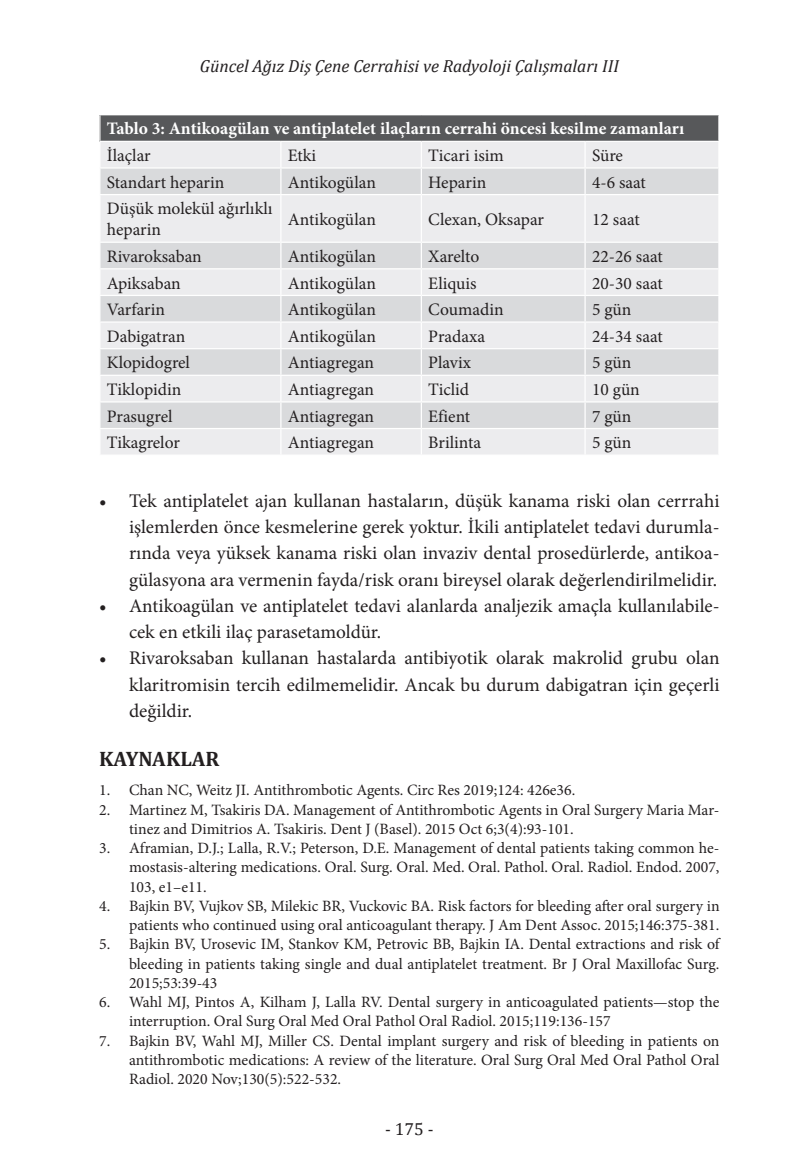
<style>
.page{position:relative;width:794px;height:1166px;background:#fff}
.page>*{position:absolute;margin:0;border:0;box-sizing:border-box;transform-origin:0 0}
.baslık_1{font:700 21px "Cambria";color:#231f20}
.t1{font:19.25px/26.2px "Minion Pro";color:#231f20;text-align:justify}
.tabloyazi{font:17.5px/21px "Minion Pro";color:#231f20}
.tabloyazibold{font:700 17.5px "Minion Pro";color:#fff}
.t2{font:italic 17.5px "Cambria";color:#231f20}
.t3{font:17.5px "Cambria";color:#231f20}
.kaynaklar{font:15.75px/19.2px "Minion Pro";color:#231f20;text-align:justify}
</style>
<div class="page">
<div style="left:100px;top:115px;width:619px;height:26px;background:#57585a"></div>
<div style="left:101px;top:142px;width:617px;height:312px;background:#ececee"></div>
<svg style="left:100px;top:169px;width:618px;height:259px;background:#e2e3e5"></svg>
<hr style="left:99px;top:167px;width:182px;height:2px;background:#fff">
<hr style="left:281px;top:167px;width:140px;height:2px;background:#fff">
<svg style="left:280px;top:142px;width:1px;height:52px"></svg>
<hr style="left:421px;top:167px;width:164px;height:2px;background:#fff">
<svg style="left:421px;top:142px;width:1px;height:52px"></svg>
<hr style="left:585px;top:167px;width:134px;height:2px;background:#fff">
<svg style="left:584px;top:142px;width:1px;height:52px"></svg>
<hr style="left:99px;top:194px;width:182px;height:1px;background:#fff">
<hr style="left:281px;top:194px;width:140px;height:1px;background:#fff">
<hr style="left:280px;top:195px;width:1px;height:47px;background:#fff">
<hr style="left:421px;top:194px;width:164px;height:1px;background:#fff">
<hr style="left:421px;top:195px;width:1px;height:47px;background:#fff">
<hr style="left:585px;top:194px;width:134px;height:1px;background:#fff">
<hr style="left:584px;top:195px;width:1px;height:47px;background:#fff">
<hr style="left:99px;top:242px;width:182px;height:1px;background:#fff">
<hr style="left:281px;top:242px;width:140px;height:1px;background:#fff">
<hr style="left:421px;top:242px;width:164px;height:1px;background:#fff">
<hr style="left:585px;top:242px;width:134px;height:1px;background:#fff">
<hr style="left:99px;top:268px;width:182px;height:1px;background:#fff">
<hr style="left:281px;top:268px;width:140px;height:1px;background:#fff">
<hr style="left:421px;top:268px;width:164px;height:1px;background:#fff">
<hr style="left:585px;top:268px;width:134px;height:1px;background:#fff">
<hr style="left:99px;top:295px;width:182px;height:1px;background:#fff">
<hr style="left:281px;top:295px;width:140px;height:1px;background:#fff">
<hr style="left:421px;top:295px;width:164px;height:1px;background:#fff">
<hr style="left:585px;top:295px;width:134px;height:1px;background:#fff">
<hr style="left:99px;top:321px;width:182px;height:2px;background:#fff">
<hr style="left:281px;top:321px;width:140px;height:2px;background:#fff">
<hr style="left:421px;top:321px;width:164px;height:2px;background:#fff">
<hr style="left:585px;top:321px;width:134px;height:2px;background:#fff">
<hr style="left:99px;top:348px;width:182px;height:1px;background:#fff">
<hr style="left:281px;top:348px;width:140px;height:1px;background:#fff">
<hr style="left:421px;top:348px;width:164px;height:1px;background:#fff">
<hr style="left:585px;top:348px;width:134px;height:1px;background:#fff">
<hr style="left:99px;top:375px;width:182px;height:1px;background:#fff">
<hr style="left:281px;top:375px;width:140px;height:1px;background:#fff">
<hr style="left:421px;top:375px;width:164px;height:1px;background:#fff">
<hr style="left:585px;top:375px;width:134px;height:1px;background:#fff">
<hr style="left:99px;top:401px;width:182px;height:1px;background:#fff">
<hr style="left:281px;top:401px;width:140px;height:1px;background:#fff">
<hr style="left:421px;top:401px;width:164px;height:1px;background:#fff">
<hr style="left:585px;top:401px;width:134px;height:1px;background:#fff">
<hr style="left:99px;top:428px;width:182px;height:1px;background:#fff">
<hr style="left:281px;top:428px;width:140px;height:1px;background:#fff">
<svg style="left:280px;top:243px;width:1px;height:211px"></svg>
<hr style="left:421px;top:428px;width:164px;height:1px;background:#fff">
<svg style="left:421px;top:243px;width:1px;height:211px"></svg>
<hr style="left:585px;top:428px;width:134px;height:1px;background:#fff">
<svg style="left:584px;top:243px;width:1px;height:211px"></svg>
<svg style="left:718px;top:243px;width:1px;height:185px"></svg>
<svg style="left:99px;top:115px;width:1px;height:26px"></svg>
<svg style="left:718px;top:115px;width:1px;height:79px"></svg>
<hr style="left:585px;top:141px;width:134px;height:1px;background:#fff">
<p class="t2" style="left:200px;top:54px;width:421px">Güncel Ağız Diş Çene Cerrahisi ve Radyoloji Çalışmaları III</p>
<p class="tabloyazibold" style="left:107px;top:116px;width:579px">Tablo 3: Antikoagülan ve antiplatelet ilaçların cerrahi öncesi kesilme zamanları</p>
<p class="tabloyazi" style="left:107px;top:145px;width:45px">İlaçlar</p>
<p class="tabloyazi" style="left:288px;top:145px;width:30px">Etki</p>
<p class="tabloyazi" style="left:428px;top:145px;width:77px">Ticari isim</p>
<p class="tabloyazi" style="left:592px;top:145px;width:33px">Süre</p>
<p class="tabloyazi" style="left:107px;top:172px;width:119px">Standart heparin</p>
<p class="tabloyazi" style="left:288px;top:172px;width:90px">Antikogülan</p>
<p class="tabloyazi" style="left:428px;top:172px;width:60px">Heparin</p>
<p class="tabloyazi" style="left:592px;top:172px;width:55px">4-6 saat</p>
<p class="tabloyazi" style="left:107px;top:198px;width:167px">Düşük molekül ağırlıklı heparin</p>
<p class="tabloyazi" style="left:288px;top:209px;width:90px">Antikogülan</p>
<p class="tabloyazi" style="left:428px;top:209px;width:117px">Clexan, Oksapar</p>
<p class="tabloyazi" style="left:592px;top:209px;width:49px">12 saat</p>
<p class="tabloyazi" style="left:107px;top:246px;width:97px">Rivaroksaban</p>
<p class="tabloyazi" style="left:288px;top:246px;width:90px">Antikogülan</p>
<p class="tabloyazi" style="left:428px;top:246px;width:52px">Xarelto</p>
<p class="tabloyazi" style="left:592px;top:246px;width:72px">22-26 saat</p>
<p class="tabloyazi" style="left:107px;top:272px;width:75px">Apiksaban</p>
<p class="tabloyazi" style="left:288px;top:272px;width:90px">Antikogülan</p>
<p class="tabloyazi" style="left:428px;top:272px;width:50px">Eliquis</p>
<p class="tabloyazi" style="left:592px;top:272px;width:72px">20-30 saat</p>
<p class="tabloyazi" style="left:107px;top:299px;width:60px">Varfarin</p>
<p class="tabloyazi" style="left:288px;top:299px;width:90px">Antikogülan</p>
<p class="tabloyazi" style="left:428px;top:299px;width:77px">Coumadin</p>
<p class="tabloyazi" style="left:592px;top:299px;width:41px">5 gün</p>
<p class="tabloyazi" style="left:107px;top:326px;width:80px">Dabigatran</p>
<p class="tabloyazi" style="left:288px;top:326px;width:90px">Antikogülan</p>
<p class="tabloyazi" style="left:428px;top:326px;width:58px">Pradaxa</p>
<p class="tabloyazi" style="left:592px;top:326px;width:72px">24-34 saat</p>
<p class="tabloyazi" style="left:107px;top:352px;width:85px">Klopidogrel</p>
<p class="tabloyazi" style="left:288px;top:352px;width:88px">Antiagregan</p>
<p class="tabloyazi" style="left:428px;top:352px;width:44px">Plavix</p>
<p class="tabloyazi" style="left:592px;top:352px;width:41px">5 gün</p>
<p class="tabloyazi" style="left:107px;top:379px;width:76px">Tiklopidin</p>
<p class="tabloyazi" style="left:288px;top:379px;width:88px">Antiagregan</p>
<p class="tabloyazi" style="left:428px;top:379px;width:42px">Ticlid</p>
<p class="tabloyazi" style="left:592px;top:379px;width:49px">10 gün</p>
<p class="tabloyazi" style="left:107px;top:405px;width:67px">Prasugrel</p>
<p class="tabloyazi" style="left:288px;top:405px;width:88px">Antiagregan</p>
<p class="tabloyazi" style="left:428px;top:405px;width:43px">Efient</p>
<p class="tabloyazi" style="left:592px;top:405px;width:41px">7 gün</p>
<p class="tabloyazi" style="left:107px;top:432px;width:75px">Tikagrelor</p>
<p class="tabloyazi" style="left:288px;top:432px;width:88px">Antiagregan</p>
<p class="tabloyazi" style="left:428px;top:432px;width:55px">Brilinta</p>
<p class="tabloyazi" style="left:592px;top:432px;width:41px">5 gün</p>
<p class="t1" style="left:129px;top:488px;width:592px;text-indent:-30px">• Tek antiplatelet ajan kullanan hastaların, düşük kanama riski olan cerrrahi işlemlerden önce kesmelerine gerek yoktur. İkili antiplatelet tedavi durumla&shy;rında veya yüksek kanama riski olan invaziv dental prosedürlerde, antikoa&shy;gülasyona ara vermenin fayda/risk oranı bireysel olarak değerlendirilmelidir.</p>
<p class="t1" style="left:129px;top:593px;width:592px;text-indent:-30px">• Antikoagülan ve antiplatelet tedavi alanlarda analjezik amaçla kullanılabile&shy;cek en etkili ilaç parasetamoldür.</p>
<p class="t1" style="left:129px;top:645px;width:592px;text-indent:-30px">• Rivaroksaban kullanan hastalarda antibiyotik olarak makrolid grubu olan klaritromisin tercih edilmemelidir. Ancak bu durum dabigatran için geçerli değildir.</p>
<p class="baslık_1" style="left:99px;top:744px;width:122px">KAYNAKLAR</p>
<p class="kaynaklar" style="left:99px;top:781px;width:477px">1. Chan NC, Weitz JI. Antithrombotic Agents. Circ Res 2019;124: 426e36.</p>
<p class="kaynaklar" style="left:129px;top:800px;width:592px;text-indent:-30px">2. Martinez M, Tsakiris DA. Management of Antithrombotic Agents in Oral Surgery Maria Mar&shy;tinez and Dimitrios A. Tsakiris. Dent J (Basel). 2015 Oct 6;3(4):93-101.</p>
<p class="kaynaklar" style="left:129px;top:838px;width:592px;text-indent:-30px">3. Aframian, D.J.; Lalla, R.V.; Peterson, D.E. Management of dental patients taking common he&shy;mostasis-altering medications. Oral. Surg. Oral. Med. Oral. Pathol. Oral. Radiol. Endod. 2007, 103, e1–e11.</p>
<p class="kaynaklar" style="left:99px;top:896px;width:622px;text-align:right">4. Bajkin BV, Vujkov SB, Milekic BR, Vuckovic BA. Risk factors for bleeding after oral surgery in patients who continued using oral anticoagulant therapy. J Am Dent Assoc. 2015;146:375-381.</p>
<p class="kaynaklar" style="left:129px;top:935px;width:592px;text-indent:-30px">5. Bajkin BV, Urosevic IM, Stankov KM, Petrovic BB, Bajkin IA. Dental extractions and risk of bleeding in patients taking single and dual antiplatelet treatment. Br J Oral Maxillofac Surg.<br>2015;53:39-43</p>
<p class="kaynaklar" style="left:129px;top:992px;width:592px;text-indent:-30px">6. Wahl MJ, Pintos A, Kilham J, Lalla RV. Dental surgery in anticoagulated patients—stop the interruption. Oral Surg Oral Med Oral Pathol Oral Radiol. 2015;119:136-157</p>
<p class="kaynaklar" style="left:129px;top:1031px;width:592px;text-indent:-30px">7. Bajkin BV, Wahl MJ, Miller CS. Dental implant surgery and risk of bleeding in patients on antithrombotic medications: A review of the literature. Oral Surg Oral Med Oral Pathol Oral Radiol. 2020 Nov;130(5):522-532.</p>
<p class="t3" style="left:385px;top:1118px;width:50px">- 175 -</p>
</div>
